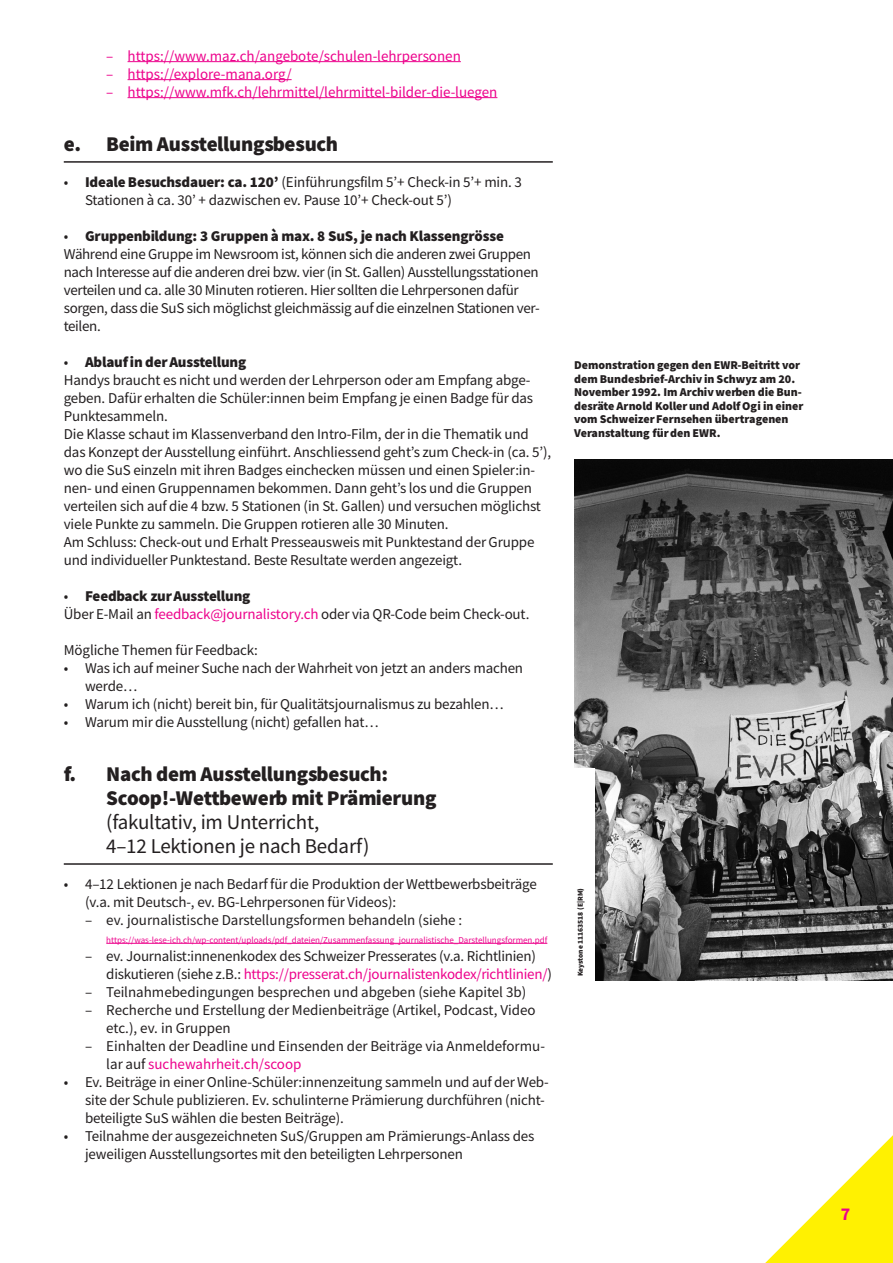
<style>
.page{position:relative;width:893px;height:1263px;background:#fff}
.page>*{position:absolute;margin:0;border:0;box-sizing:border-box;transform-origin:0 0}
.Subtitel_1{font:21px/24px "Source Sans Variable";letter-spacing:.025em;color:#231f20}
.t1{font:18px "Source Sans Variable";color:#ed028c}
.Lauftext{font:15px/18px "Source Sans Variable";letter-spacing:.01em;color:#231f20}
.t2{font:15px "Source Sans Variable";letter-spacing:.02em;color:#ed028c}
.Lauftext-2{font:15px "Source Sans Variable";letter-spacing:.04em;color:#231f20}
.Lauftext-3{font:15px "Source Sans Variable";letter-spacing:.045em;color:#231f20}
.Bildlegende{font:12px/13.5px "Source Sans Variable";letter-spacing:.05em;color:#231f20}
.t3{font:9px "Source Sans Variable";letter-spacing:.02em;color:#ed028c}
.Autor{font:7.5px "Source Sans Variable";color:#231f20}
.s1{color:#ed028c}
</style>
<div class="page">
<svg style="left:765px;top:1135px;width:128px;height:128px"></svg>
<hr style="left:128px;top:61px;width:333px;height:1px;background:#ed028c">
<hr style="left:128px;top:79px;width:164px;height:1px;background:#ed028c">
<hr style="left:128px;top:97px;width:369px;height:1px;background:#ed028c">
<hr style="left:64px;top:161px;width:489px;height:2px;background:#231f20">
<hr style="left:64px;top:863px;width:489px;height:2px;background:#231f20">
<hr style="left:106px;top:943px;width:441px;height:1px;background:#ed028c">
<img style="left:574px;top:460px;width:319px;height:521px">
<div style="left:573px;top:768px;width:21px;height:213px;background:#fff"></div>
<p class="t2" style="left:106px;top:46px;width:356px">– https://www.maz.ch/angebote/schulen-lehrpersonen</p>
<p class="t2" style="left:106px;top:64px;width:187px">– https://explore-mana.org/</p>
<p class="t2" style="left:106px;top:82px;width:392px">– https://www.mfk.ch/lehrmittel/lehrmittel-bilder-die-luegen</p>
<p class="Subtitel_1" style="left:64px;top:132px;width:274px">e. Beim Ausstellungsbesuch</p>
<p class="Lauftext" style="left:85px;top:173px;width:438px;text-indent:-21px">• Ideale Besuchsdauer: ca. 120’ (Einführungsfilm 5’+ Check-in 5’+ min. 3<br>Stationen à ca. 30’ + dazwischen ev. Pause 10’+ Check-out 5’)</p>
<p class="Lauftext-2" style="left:64px;top:226px;width:441px">• Gruppenbildung: 3 Gruppen à max. 8 SuS, je nach Klassengrösse</p>
<p class="Lauftext" style="left:64px;top:245px;width:477px">Während eine Gruppe im Newsroom ist, können sich die anderen zwei Gruppen nach Interesse auf die anderen drei bzw. vier (in St. Gallen) Ausstellungsstationen verteilen und ca. alle 30 Minuten rotieren. Hier sollten die Lehrpersonen dafür sorgen, dass die SuS sich möglichst gleichmässig auf die einzelnen Stationen ver&shy;teilen.</p>
<p class="Lauftext-3" style="left:64px;top:352px;width:183px">• Ablauf in der Ausstellung</p>
<p class="Lauftext" style="left:64px;top:371px;width:471px">Handys braucht es nicht und werden der Lehrperson oder am Empfang abge&shy;geben. Dafür erhalten die Schüler:innen beim Empfang je einen Badge für das<br>Punktesammeln.</p>
<p class="Lauftext" style="left:64px;top:425px;width:488px">Die Klasse schaut im Klassenverband den Intro-Film, der in die Thematik und das Konzept der Ausstellung einführt. Anschliessend geht’s zum Check-in (ca. 5’), wo die SuS einzeln mit ihren Badges einchecken müssen und einen Spieler:in&shy;nen- und einen Gruppennamen bekommen. Dann geht’s los und die Gruppen verteilen sich auf die 4 bzw. 5 Stationen (in St. Gallen) und versuchen möglichst viele Punkte zu sammeln. Die Gruppen rotieren alle 30 Minuten.</p>
<p class="Lauftext" style="left:64px;top:533px;width:472px">Am Schluss: Check-out und Erhalt Presseausweis mit Punktestand der Gruppe und individueller Punktestand. Beste Resultate werden angezeigt.</p>
<p class="Lauftext-2" style="left:64px;top:586px;width:187px">• Feedback zur Ausstellung</p>
<p class="Lauftext" style="left:64px;top:605px;width:466px">Über E-Mail an <span class="s1">feedback@journalistory.ch</span> oder via QR-Code beim Check-out.</p>
<p class="Lauftext" style="left:64px;top:641px;width:195px">Mögliche Themen für Feedback:</p>
<p class="Lauftext" style="left:85px;top:659px;width:439px;text-indent:-21px">• Was ich auf meiner Suche nach der Wahrheit von jetzt an anders machen werde…</p>
<p class="Lauftext" style="left:64px;top:695px;width:441px">• Warum ich (nicht) bereit bin, für Qualitätsjournalismus zu bezahlen…</p>
<p class="Lauftext" style="left:64px;top:713px;width:316px">• Warum mir die Ausstellung (nicht) gefallen hat…</p>
<p class="Subtitel_1" style="left:106px;top:762px;width:330px;text-indent:-43px">f. Nach dem Ausstellungsbesuch:<br>Scoop!-Wettbewerb mit Prämierung (fakultativ, im Unterricht,<br>4–12 Lektionen je nach Bedarf)</p>
<p class="Lauftext" style="left:85px;top:875px;width:453px;text-indent:-21px">• 4–12 Lektionen je nach Bedarf für die Produktion der Wettbewerbsbeiträge (v.a. mit Deutsch-, ev. BG-Lehrpersonen für Videos):</p>
<p class="Lauftext" style="left:85px;top:911px;width:378px">– ev. journalistische Darstellungsformen behandeln (siehe :</p>
<p class="t3" style="left:106px;top:934px;width:442px">https://was-lese-ich.ch/wp-content/uploads/pdf_dateien/Zusammenfassung_journalistische_Darstellungsformen.pdf</p>
<p class="Lauftext" style="left:106px;top:947px;width:447px;text-indent:-21px">– ev. Journalist:innenenkodex des Schweizer Presserates (v.a. Richtlinien) diskutieren (siehe z.B.: <span class="s1">https://presserat.ch/journalistenkodex/richtlinien/</span>)</p>
<p class="Lauftext" style="left:85px;top:983px;width:442px">– Teilnahmebedingungen besprechen und abgeben (siehe Kapitel 3b)</p>
<p class="Lauftext" style="left:106px;top:1001px;width:431px;text-indent:-21px">– Recherche und Erstellung der Medienbeiträge (Artikel, Podcast, Video etc.), ev. in Gruppen</p>
<p class="Lauftext" style="left:106px;top:1037px;width:440px;text-indent:-21px">– Einhalten der Deadline und Einsenden der Beiträge via Anmeldeformu&shy;lar auf <span class="s1">suchewahrheit.ch/scoop</span></p>
<p class="Lauftext" style="left:85px;top:1073px;width:465px;text-indent:-21px">• Ev. Beiträge in einer Online-Schüler:innenzeitung sammeln und auf der Web&shy;site der Schule publizieren. Ev. schulinterne Prämierung durchführen (nicht&shy;beteiligte SuS wählen die besten Beiträge).</p>
<p class="Lauftext" style="left:85px;top:1127px;width:451px;text-indent:-21px">• Teilnahme der ausgezeichneten SuS/Gruppen am Prämierungs-Anlass des jeweiligen Ausstellungsortes mit den beteiligten Lehrpersonen</p>
<p class="Bildlegende" style="left:574px;top:359px;width:230px">Demonstration gegen den EWR-Beitritt vor dem Bundesbrief-Archiv in Schwyz am 20.<br>November 1992. Im Archiv werben die Bun&shy;desräte Arnold Koller und Adolf Ogi in einer vom Schweizer Fernsehen übertragenen Veranstaltung für den EWR.</p>
<p class="Autor" style="left:576px;top:976px;width:90px;rotate:-90deg">Keystone 11163518 (E|RM)</p>
<p class="t1" style="left:841px;top:1203px;width:10px">7</p>
</div>
